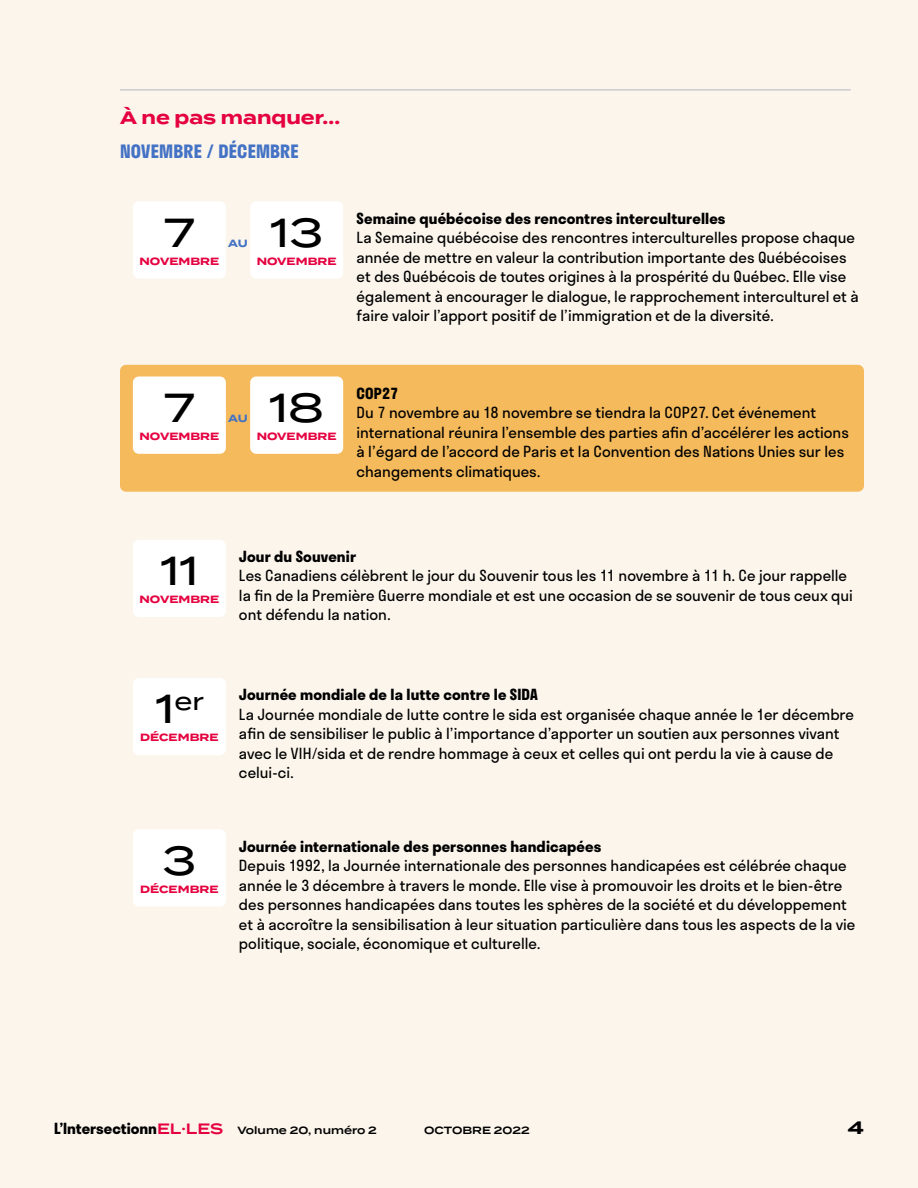
<style>
.page{position:relative;width:918px;height:1188px;background:#fbf5ec}
.page>*{position:absolute;margin:0;border:0;box-sizing:border-box;transform-origin:0 0}
.t1{font:500 40.5px "Termina";color:#000}
.t2{font:500 23.55px "Termina";color:#000}
.t3{font:700 18px "Stratos";letter-spacing:.01em;color:#4472c4}
.t4{font:700 18px "Termina";color:#e50140}
.t5{font:700 18px "Termina";color:#000}
.t6{font:15px/19.5px "Stratos";color:#000}
.t7{font:700 15px "Stratos";color:#000}
.t8{font:700 10.5px "Termina";color:#e50140}
.t9{font:600 10.5px "Termina";color:#000}
.h2_Box{font:700 10.5px "Termina";color:#4472c4}
.s1{font-weight:700}
.s2{font-size:40.5px}
.s3{font-family:"Termina";font-weight:600;color:#e50140}
</style>
<div class="page">
<div style="left:120px;top:365px;width:744px;height:127px;background:#f5ba5c;border-radius:6px"></div>
<div style="left:133px;top:376px;width:93px;height:78px;background:#fff;border-radius:6px"></div>
<div style="left:133px;top:201px;width:93px;height:78px;background:#fff;border-radius:6px"></div>
<div style="left:250px;top:376px;width:93px;height:78px;background:#fff;border-radius:6px"></div>
<div style="left:250px;top:201px;width:93px;height:78px;background:#fff;border-radius:6px"></div>
<div style="left:133px;top:540px;width:93px;height:77px;background:#fff;border-radius:6px"></div>
<div style="left:133px;top:678px;width:93px;height:77px;background:#fff;border-radius:6px"></div>
<div style="left:133px;top:829px;width:93px;height:78px;background:#fff;border-radius:6px"></div>
<hr style="left:120px;top:89px;width:731px;height:2px;background:#ccc">
<p class="t4" style="left:120px;top:104px;width:222px">À ne pas manquer...</p>
<p class="t3" style="left:120px;top:137px;width:180px">NOVEMBRE / DÉCEMBRE</p>
<p class="t1" style="left:164px;top:202px;width:32px">7</p>
<p class="t8" style="left:140px;top:253px;width:81px">NOVEMBRE</p>
<p class="h2_Box" style="left:228px;top:235px;width:21px">AU</p>
<p class="t1" style="left:270px;top:202px;width:54px">13</p>
<p class="t8" style="left:257px;top:253px;width:81px">NOVEMBRE</p>
<p class="t6" style="left:357px;top:208px;width:504px"><span class="s1">Semaine québécoise des rencontres interculturelles<br></span>La Semaine québécoise des rencontres interculturelles propose chaque année de mettre en valeur la contribution importante des Québécoises et des Québécois de toutes origines à la prospérité du Québec. Elle vise également à encourager le dialogue, le rapprochement interculturel et à faire valoir l’apport positif de l’immigration et de la diversité.</p>
<p class="t1" style="left:164px;top:378px;width:32px">7</p>
<p class="t8" style="left:140px;top:428px;width:81px">NOVEMBRE</p>
<p class="h2_Box" style="left:228px;top:411px;width:21px">AU</p>
<p class="t1" style="left:269px;top:378px;width:56px">18</p>
<p class="t8" style="left:257px;top:428px;width:81px">NOVEMBRE</p>
<p class="t6" style="left:357px;top:383px;width:494px"><span class="s1">COP27<br></span>Du 7 novembre au 18 novembre se tiendra la COP27. Cet événement international réunira l’ensemble des parties afin d’accélérer les actions à l’égard de l’accord de Paris et la Convention des Nations Unies sur les changements climatiques.</p>
<p class="t1" style="left:160px;top:541px;width:40px">11</p>
<p class="t8" style="left:140px;top:591px;width:81px">NOVEMBRE</p>
<p class="t6" style="left:239px;top:546px;width:615px"><span class="s1">Jour du Souvenir<br></span>Les Canadiens célèbrent le jour du Souvenir tous les 11 novembre à 11 h. Ce jour rappelle la fin de la Première Guerre mondiale et est une occasion de se souvenir de tous ceux qui ont défendu la nation.</p>
<p class="t2" style="left:156px;top:684px;width:50px"><span class="s2">1</span>er</p>
<p class="t8" style="left:140px;top:730px;width:80px">DÉCEMBRE</p>
<p class="t6" style="left:239px;top:685px;width:617px"><span class="s1">Journée mondiale de la lutte contre le SIDA<br></span>La Journée mondiale de lutte contre le sida est organisée chaque année le 1er décembre afin de sensibiliser le public à l’importance d’apporter un soutien aux personnes vivant avec le VIH/sida et de rendre hommage à ceux et celles qui ont perdu la vie à cause de celui-ci.</p>
<p class="t1" style="left:163px;top:830px;width:35px">3</p>
<p class="t8" style="left:140px;top:881px;width:80px">DÉCEMBRE</p>
<p class="t6" style="left:239px;top:836px;width:618px"><span class="s1">Journée internationale des personnes handicapées<br></span>Depuis 1992, la Journée internationale des personnes handicapées est célébrée chaque année le 3 décembre à travers le monde. Elle vise à promouvoir les droits et le bien-être des personnes handicapées dans toutes les sphères de la société et du développement et à accroître la sensibilisation à leur situation particulière dans tous les aspects de la vie politique, sociale, économique et culturelle.</p>
<p class="t7" style="left:54px;top:1116px;width:171px">L’Intersectionn<span class="s3">EL</span><sup>.</sup><span class="s3">LES</span></p>
<p class="t9" style="left:237px;top:1123px;width:141px">Volume 20, numéro 2</p>
<p class="t9" style="left:424px;top:1123px;width:107px">OCTOBRE 2022</p>
<p class="t5" style="left:848px;top:1114px;width:18px">4</p>
</div>
